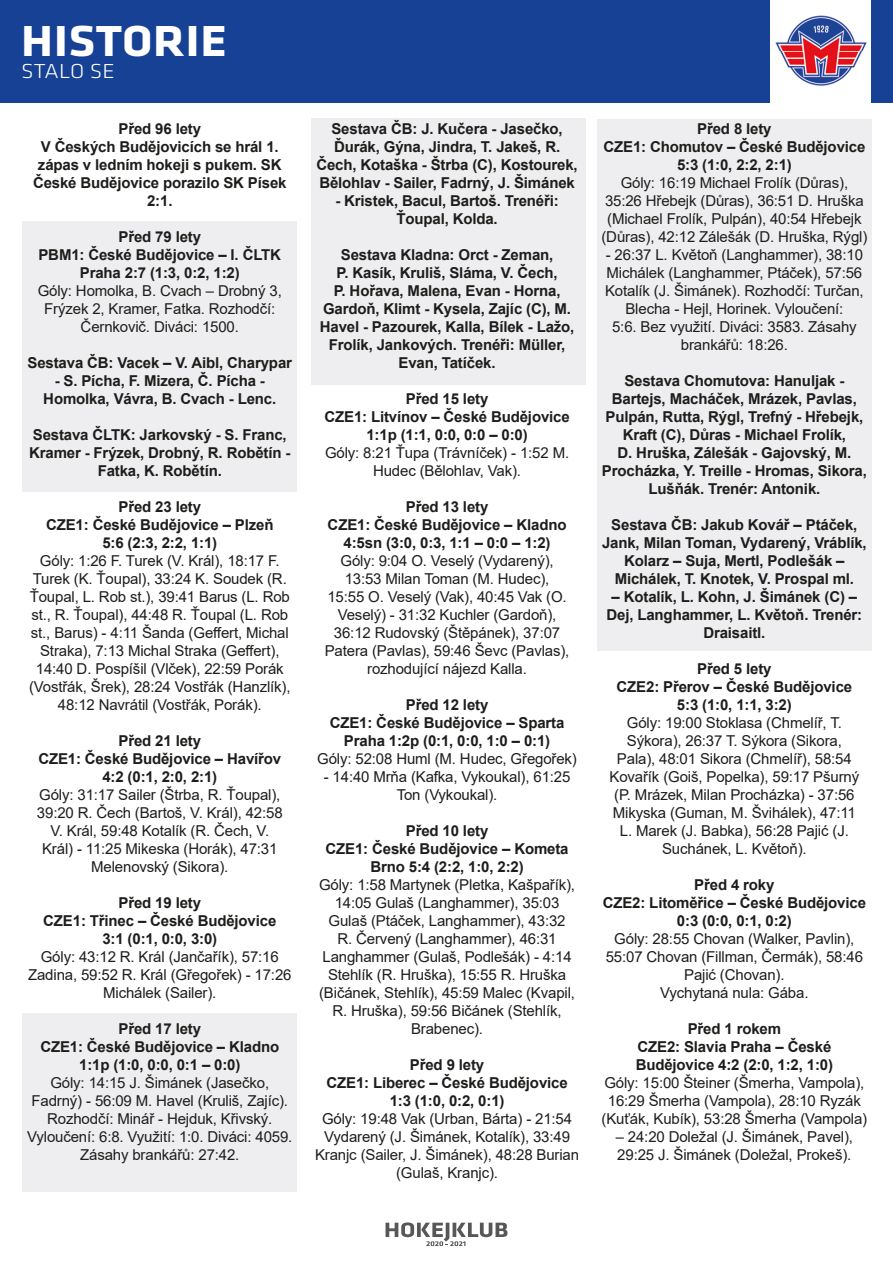
<style>
.page{position:relative;width:893px;height:1263px;background:#fff}
.page>*{position:absolute;margin:0;border:0;box-sizing:border-box;transform-origin:0 0}
.t1{font:700 45px "Klavika";letter-spacing:.01em;color:#fff;scale:1.1 1}
.t2{font:300 21px "Klavika";color:#fff;scale:1.1 1}
.t3{font:15px/18px "Arial";letter-spacing:-.01em;color:#1d1d1b;text-align:center}
.t4{font:700 15px/18px "Arial";letter-spacing:-.01em;color:#1d1d1b;text-align:center}
</style>
<div class="page">
<div style="left:22px;top:1013px;width:275px;height:178px;background:#eeeef0"></div>
<div style="left:311px;top:119px;width:275px;height:266px;background:#eeeef0"></div>
<div style="left:22px;top:221px;width:275px;height:270px;background:#eeeef0"></div>
<div style="left:597px;top:119px;width:275px;height:532px;background:#eeeef0"></div>
<div style="left:0;top:0;width:770px;height:102px;background:#164194"></div>
<img style="left:775px;top:15px;width:92px;height:71px">
<div style="left:872px;top:0;width:21px;height:102px;background:#164194"></div>
<svg style="left:386px;top:1222px;width:121px;height:24px"></svg>
<h1 class="t1" style="left:21px;top:16px;width:188px">HISTORIE</h1>
<h2 class="t2" style="left:21px;top:59px;width:87px">STALO SE</h2>
<p class="t4" style="left:33px;top:120px;width:255px">Před 96 lety<br>V Českých Budějovicích se hrál 1. zápas v ledním hokeji s pukem. SK<br>České Budějovice porazilo SK Písek<br>2:1.</p>
<p class="t4" style="left:38px;top:228px;width:244px">Před 79 lety<br>PBM1: České Budějovice – I. ČLTK<br>Praha 2:7 (1:3, 0:2, 1:2)</p>
<p class="t3" style="left:38px;top:282px;width:246px">Góly: Homolka, B. Cvach – Drobný 3,<br>Frýzek 2, Kramer, Fatka. Rozhodčí:<br>Černkovič. Diváci: 1500.</p>
<p class="t4" style="left:28px;top:354px;width:266px">Sestava ČB: Vacek – V. Aibl, Charypar</p>
<p class="t4" style="left:43px;top:372px;width:234px">- S. Pícha, F. Mizera, Č. Pícha -<br>Homolka, Vávra, B. Cvach - Lenc.</p>
<p class="t4" style="left:29px;top:426px;width:263px">Sestava ČLTK: Jarkovský - S. Franc,<br>Kramer - Frýzek, Drobný, R. Robětín -<br>Fatka, K. Robětín.</p>
<p class="t4" style="left:46px;top:498px;width:229px">Před 23 lety<br>CZE1: České Budějovice – Plzeň<br>5:6 (2:3, 2:2, 1:1)</p>
<p class="t3" style="left:29px;top:552px;width:263px">Góly: 1:26 F. Turek (V. Král), 18:17 F.<br>Turek (K. Ťoupal), 33:24 K. Soudek (R.<br>Ťoupal, L. Rob st.), 39:41 Barus (L. Rob st., R. Ťoupal), 44:48 R. Ťoupal (L. Rob st., Barus) - 4:11 Šanda (Geffert, Michal Straka), 7:13 Michal Straka (Geffert), 14:40 D. Pospíšil (Vlček), 22:59 Porák (Vostřák, Šrek), 28:24 Vostřák (Hanzlík), 48:12 Navrátil (Vostřák, Porák).</p>
<p class="t4" style="left:38px;top:732px;width:244px">Před 21 lety<br>CZE1: České Budějovice – Havířov<br>4:2 (0:1, 2:0, 2:1)</p>
<p class="t3" style="left:37px;top:786px;width:247px">Góly: 31:17 Sailer (Štrba, R. Ťoupal), 39:20 R. Čech (Bartoš, V. Král), 42:58<br>V. Král, 59:48 Kotalík (R. Čech, V.<br>Král) - 11:25 Mikeska (Horák), 47:31<br>Melenovský (Sikora).</p>
<p class="t4" style="left:43px;top:894px;width:235px">Před 19 lety<br>CZE1: Třinec – České Budějovice<br>3:1 (0:1, 0:0, 3:0)</p>
<p class="t3" style="left:28px;top:948px;width:265px">Góly: 43:12 R. Král (Jančařík), 57:16<br>Zadina, 59:52 R. Král (Gřegořek) - 17:26<br>Michálek (Sailer).</p>
<p class="t4" style="left:40px;top:1020px;width:240px">Před 17 lety<br>CZE1: České Budějovice – Kladno<br>1:1p (1:0, 0:0, 0:1 – 0:0)</p>
<p class="t3" style="left:27px;top:1074px;width:267px">Góly: 14:15 J. Šimánek (Jasečko, Fadrný) - 56:09 M. Havel (Kruliš, Zajíc).<br>Rozhodčí: Minář - Hejduk, Křivský.<br>Vyloučení: 6:8. Využití: 1:0. Diváci: 4059.<br>Zásahy brankářů: 27:42.</p>
<p class="t4" style="left:316px;top:120px;width:263px">Sestava ČB: J. Kučera - Jasečko, Ďurák, Gýna, Jindra, T. Jakeš, R.<br>Čech, Kotaška - Štrba (C), Kostourek, Bělohlav - Sailer, Fadrný, J. Šimánek</p>
<p class="t4" style="left:335px;top:192px;width:225px">- Kristek, Bacul, Bartoš. Trenéři:<br>Ťoupal, Kolda.</p>
<p class="t4" style="left:320px;top:246px;width:256px">Sestava Kladna: Orct - Zeman,<br>P. Kasík, Kruliš, Sláma, V. Čech,<br>P. Hořava, Malena, Evan - Horna,<br>Gardoň, Klimt - Kysela, Zajíc (C), M.<br>Havel - Pazourek, Kalla, Bílek - Lažo,<br>Frolík, Jankových. Trenéři: Müller,<br>Evan, Tatíček.</p>
<p class="t4" style="left:324px;top:390px;width:247px">Před 15 lety<br>CZE1: Litvínov – České Budějovice<br>1:1p (1:1, 0:0, 0:0 – 0:0)</p>
<p class="t3" style="left:325px;top:444px;width:246px">Góly: 8:21 Ťupa (Trávníček) - 1:52 M.<br>Hudec (Bělohlav, Vak).</p>
<p class="t4" style="left:328px;top:498px;width:240px">Před 13 lety<br>CZE1: České Budějovice – Kladno<br>4:5sn (3:0, 0:3, 1:1 – 0:0 – 1:2)</p>
<p class="t3" style="left:325px;top:552px;width:246px">Góly: 9:04 O. Veselý (Vydarený), 13:53 Milan Toman (M. Hudec), 15:55 O. Veselý (Vak), 40:45 Vak (O.<br>Veselý) - 31:32 Kuchler (Gardoň), 36:12 Rudovský (Štěpánek), 37:07<br>Patera (Pavlas), 59:46 Ševc (Pavlas), rozhodující nájezd Kalla.</p>
<p class="t4" style="left:330px;top:696px;width:236px">Před 12 lety<br>CZE1: České Budějovice – Sparta<br>Praha 1:2p (0:1, 0:0, 1:0 – 0:1)</p>
<p class="t3" style="left:317px;top:750px;width:261px">Góly: 52:08 Huml (M. Hudec, Gřegořek)</p>
<p class="t3" style="left:324px;top:768px;width:248px">- 14:40 Mrňa (Kafka, Vykoukal), 61:25<br>Ton (Vykoukal).</p>
<p class="t4" style="left:326px;top:822px;width:245px">Před 10 lety<br>CZE1: České Budějovice – Kometa<br>Brno 5:4 (2:2, 1:0, 2:2)</p>
<p class="t3" style="left:319px;top:876px;width:258px">Góly: 1:58 Martynek (Pletka, Kašpařík), 14:05 Gulaš (Langhammer), 35:03<br>Gulaš (Ptáček, Langhammer), 43:32<br>R. Červený (Langhammer), 46:31<br>Langhammer (Gulaš, Podlešák) - 4:14<br>Stehlík (R. Hruška), 15:55 R. Hruška (Bičánek, Stehlík), 45:59 Malec (Kvapil, R. Hruška), 59:56 Bičánek (Stehlík, Brabenec).</p>
<p class="t4" style="left:326px;top:1056px;width:243px">Před 9 lety<br>CZE1: Liberec – České Budějovice<br>1:3 (1:0, 0:2, 0:1)</p>
<p class="t3" style="left:315px;top:1110px;width:266px">Góly: 19:48 Vak (Urban, Bárta) - 21:54<br>Vydarený (J. Šimánek, Kotalík), 33:49<br>Kranjc (Sailer, J. Šimánek), 48:28 Burian (Gulaš, Kranjc).</p>
<p class="t4" style="left:603px;top:120px;width:263px">Před 8 lety<br>CZE1: Chomutov – České Budějovice<br>5:3 (1:0, 2:2, 2:1)</p>
<p class="t3" style="left:601px;top:174px;width:267px">Góly: 16:19 Michael Frolík (Důras), 35:26 Hřebejk (Důras), 36:51 D. Hruška (Michael Frolík, Pulpán), 40:54 Hřebejk (Důras), 42:12 Zálešák (D. Hruška, Rýgl)</p>
<p class="t3" style="left:605px;top:246px;width:260px">- 26:37 L. Květoň (Langhammer), 38:10<br>Michálek (Langhammer, Ptáček), 57:56<br>Kotalík (J. Šimánek). Rozhodčí: Turčan, Blecha - Hejl, Horinek. Vyloučení:<br>5:6. Bez využití. Diváci: 3583. Zásahy brankářů: 18:26.</p>
<p class="t4" style="left:602px;top:372px;width:266px">Sestava Chomutova: Hanuljak - Bartejs, Macháček, Mrázek, Pavlas, Pulpán, Rutta, Rýgl, Trefný - Hřebejk, Kraft (C), Důras - Michael Frolík,<br>D. Hruška, Zálešák - Gajovský, M.<br>Procházka, Y. Treille - Hromas, Sikora, Lušňák. Trenér: Antonik.</p>
<p class="t4" style="left:602px;top:516px;width:266px">Sestava ČB: Jakub Kovář – Ptáček, Jank, Milan Toman, Vydarený, Vráblík, Kolarz – Suja, Mertl, Podlešák – Michálek, T. Knotek, V. Prospal ml.</p>
<p class="t4" style="left:606px;top:588px;width:257px">– Kotalík, L. Kohn, J. Šimánek (C) –<br>Dej, Langhammer, L. Květoň. Trenér:<br>Draisaitl.</p>
<p class="t4" style="left:617px;top:660px;width:237px">Před 5 lety<br>CZE2: Přerov – České Budějovice<br>5:3 (1:0, 1:1, 3:2)</p>
<p class="t3" style="left:609px;top:714px;width:251px">Góly: 19:00 Stoklasa (Chmelíř, T.<br>Sýkora), 26:37 T. Sýkora (Sikora, Pala), 48:01 Sikora (Chmelíř), 58:54<br>Kovařík (Goiš, Popelka), 59:17 Pšurný (P. Mrázek, Milan Procházka) - 37:56<br>Mikyska (Guman, M. Švihálek), 47:11<br>L. Marek (J. Babka), 56:28 Pajić (J.<br>Suchánek, L. Květoň).</p>
<p class="t4" style="left:603px;top:876px;width:265px">Před 4 roky<br>CZE2: Litoměřice – České Budějovice<br>0:3 (0:0, 0:1, 0:2)</p>
<p class="t3" style="left:606px;top:930px;width:259px">Góly: 28:55 Chovan (Walker, Pavlin),<br>55:07 Chovan (Fillman, Čermák), 58:46<br>Pajić (Chovan).<br>Vychytaná nula: Gába.</p>
<p class="t4" style="left:636px;top:1020px;width:199px">Před 1 rokem<br>CZE2: Slavia Praha – České<br>Budějovice 4:2 (2:0, 1:2, 1:0)</p>
<p class="t3" style="left:601px;top:1074px;width:267px">Góly: 15:00 Šteiner (Šmerha, Vampola),<br>16:29 Šmerha (Vampola), 28:10 Ryzák (Kuťák, Kubík), 53:28 Šmerha (Vampola)</p>
<p class="t3" style="left:616px;top:1128px;width:239px;text-align:left">– 24:20 Doležal (J. Šimánek, Pavel),<br>29:25 J. Šimánek (Doležal, Prokeš).</p>
</div>
